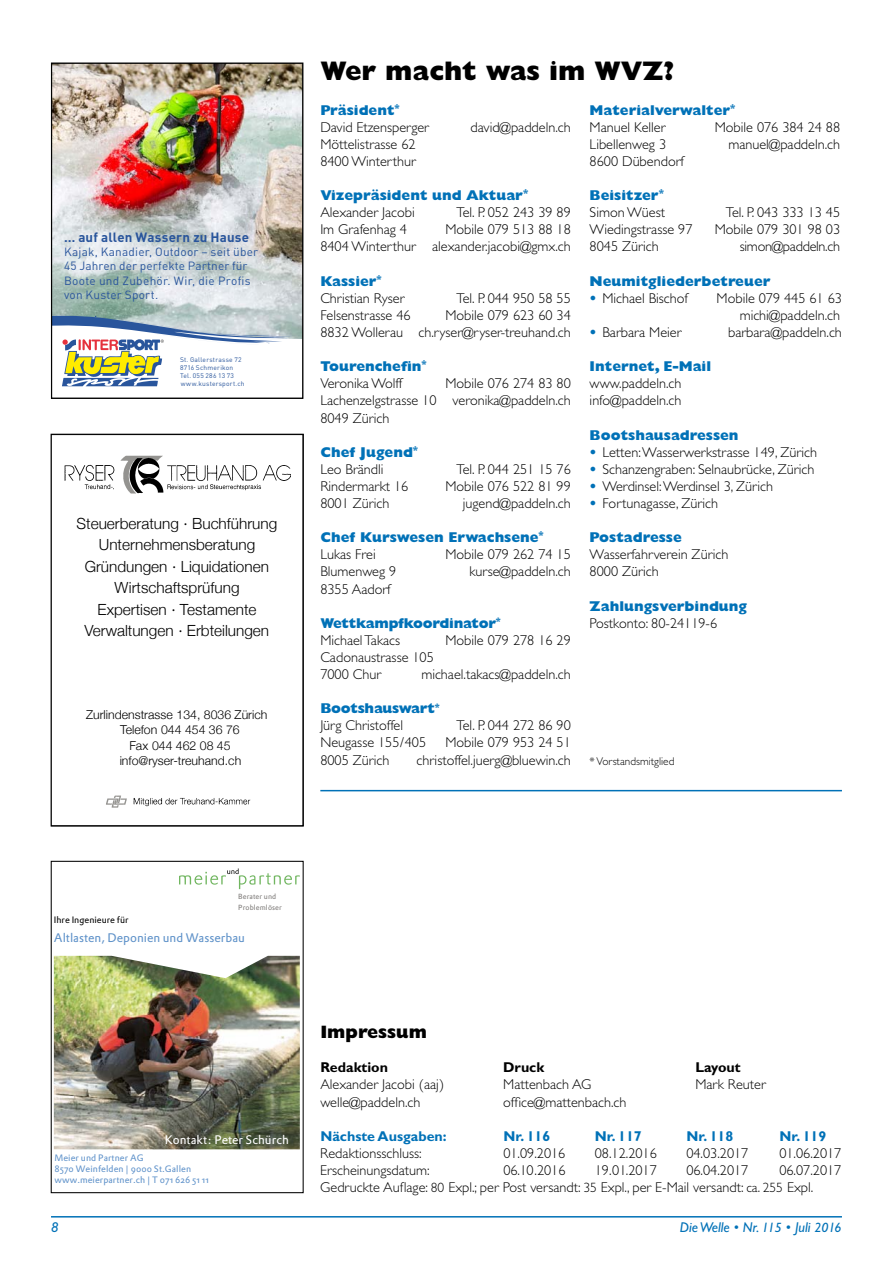
<style>
.page{position:relative;width:893px;height:1263px;background:#fff}
.page>*{position:absolute;margin:0;border:0;box-sizing:border-box;transform-origin:0 0}
.t1{font:800 27px "Gill Sans";color:#000}
.t2{font:800 18px "Gill Sans";color:#000}
.t3{font:300 15.3px/21.5px "Helvetica Neue";color:#000;text-align:center}
.t4{font:300 14.25px/17.1px "Gill Sans";color:#000}
.t5{font:800 14.25px/17.1px "Gill Sans";color:#0071b7}
.t6{font:700 14.25px "Gill Sans";color:#0071b7}
.t7{font:800 14.25px/17.1px "Gill Sans";letter-spacing:-.02em;color:#0071b7}
.t8{font:italic 14.25px "Gill Sans";color:#0071b7}
.t9{font:700 14.25px "Gill Sans";color:#000}
.t10{font:300 14.25px "Gill Sans";letter-spacing:-.02em;color:#000}
.t11{font:700 13.35px "DIN Pro";letter-spacing:.015em;color:#29559c}
.t12{font:300 12.3px "Helvetica Neue";color:#000}
.t13{font:12.15px "DTL Prokyon ST";color:#5f92c9}
.t14{font:12.15px "DTL Prokyon ST";color:#fff}
.t15{font:11.85px/14.2px "DIN Pro";letter-spacing:.02em;color:#29559c}
.t16{font:300 11.25px "Gill Sans";color:#000}
.t17{font:9.15px/10.6px "DTL Prokyon ST";letter-spacing:.005em;color:#5f92ca}
.t18{font:9.15px "DTL Prokyon ST";color:#000}
.t19{font:7.35px/10.2px "DTL Prokyon ST";letter-spacing:.01em;color:#7f7c7a}
.t20{font:6.6px/7.9px "DIN Pro";letter-spacing:.03em;color:#29559c}
.s1{font-weight:300;color:#000}
.s2{font-weight:800;color:#0071b7}
.s3{font-size:13.5px}
</style>
<div class="page">
<hr style="left:51px;top:1216px;width:791px;height:1px;background:#0071b7">
<hr style="left:320px;top:790px;width:522px;height:1px;background:#0071b7">
<img style="left:53px;top:65px;width:248px;height:249px">
<svg style="left:53px;top:314px;width:248px;height:72px"></svg>
<div style="left:51px;top:63px;width:252px;height:336px;border:1px solid #000"></div>
<img style="left:106px;top:795px;width:145px;height:13px">
<img style="left:64px;top:455px;width:226px;height:39px">
<div style="left:51px;top:434px;width:253px;height:392px;border:1px solid #000"></div>
<svg style="left:179px;top:868px;width:121px;height:21px"></svg>
<img style="left:54px;top:956px;width:246px;height:193px">
<div style="left:51px;top:861px;width:253px;height:332px;border:1px solid #000"></div>
<h1 class="t1" style="left:320px;top:56px;width:355px">Wer macht was im WVZ?</h1>
<p class="t5" style="left:590px;top:101px;width:147px">Materialverwalter<sup>*<br></sup><span class="s1">Manuel Keller</span></p>
<p class="t4" style="left:320px;top:101px;width:110px"><span class="s2">Präsident</span><sup>*<br></sup>David Etzensperger</p>
<p class="t4" style="left:715px;top:119px;width:127px">Mobile 076 384 24 88</p>
<p class="t4" style="left:471px;top:119px;width:102px">david@paddeln.ch</p>
<p class="t11" style="left:64px;top:228px;width:187px">… auf allen Wassern zu Hause</p>
<p class="t15" style="left:64px;top:244px;width:196px">Kajak, Kanadier, Outdoor – seit über<br>45 Jahren der perfekte Partner für<br>Boote und Zubehör. Wir, die Profis von Kuster Sport.</p>
<p class="t20" style="left:180px;top:356px;width:66px">St. Gallerstrasse 72<br>8716 Schmerikon<br>Tel. 055 286 13 73 www.kustersport.ch</p>
<p class="t3" style="left:76px;top:512px;width:202px">Steuerberatung · Buchführung<br>Unternehmensberatung<br>Gründungen · Liquidationen<br>Wirtschaftsprüfung<br>Expertisen · Testamente<br>Verwaltungen · Erbteilungen</p>
<p class="t12" style="left:86px;top:707px;width:183px">Zurlindenstrasse 134, 8036 Zürich</p>
<p class="t12" style="left:120px;top:722px;width:121px">Telefon 044 454 36 76</p>
<p class="t12" style="left:129px;top:738px;width:103px">Fax 044 462 08 45</p>
<p class="t12" style="left:120px;top:753px;width:123px">info@ryser-treuhand.ch</p>
<p class="t4" style="left:320px;top:136px;width:97px">Möttelistrasse 62<br>8400 Winterthur</p>
<p class="t5" style="left:320px;top:187px;width:209px">Vizepräsident und Aktuar<sup>*<br></sup><span class="s1">Alexander Jacobi</span></p>
<p class="t4" style="left:456px;top:204px;width:116px">Tel. P. 052 243 39 89</p>
<p class="t4" style="left:320px;top:221px;width:252px;text-align:right">Mobile 079 513 88 18<br>8404 Winterthur alexander.jacobi@gmx.ch</p>
<p class="t4" style="left:320px;top:272px;width:86px"><span class="s2">Kassier</span><sup>*<br></sup>Christian Ryser</p>
<p class="t4" style="left:320px;top:221px;width:88px">Im Grafenhag 4</p>
<p class="t4" style="left:456px;top:290px;width:116px">Tel. P. 044 950 58 55</p>
<p class="t4" style="left:320px;top:307px;width:252px;text-align:right">Mobile 079 623 60 34<br>8832 Wollerau ch.ryser@ryser-treuhand.ch</p>
<p class="t4" style="left:320px;top:358px;width:108px"><span class="s2">Tourenchefin</span><sup>*<br></sup>Veronika Wolff</p>
<p class="t4" style="left:320px;top:307px;width:92px">Felsenstrasse 46</p>
<p class="t4" style="left:320px;top:375px;width:252px;text-align:justify;text-indent:125px">Mobile 076 274 83 80<br>Lachenzelgstrasse 10 veronika@paddeln.ch 8049 Zürich</p>
<p class="t5" style="left:320px;top:443px;width:99px">Chef Jugend<sup>*<br></sup><span class="s1">Leo Brändli</span></p>
<p class="t4" style="left:456px;top:461px;width:116px">Tel. P. 044 251 15 76</p>
<p class="t4" style="left:320px;top:478px;width:90px">Rindermarkt 16</p>
<p class="t4" style="left:445px;top:478px;width:127px">Mobile 076 522 81 99</p>
<p class="t4" style="left:320px;top:495px;width:71px">8001 Zürich</p>
<p class="t4" style="left:463px;top:495px;width:110px">jugend@paddeln.ch</p>
<p class="t5" style="left:320px;top:529px;width:225px">Chef Kurswesen Erwachsene<sup>*<br></sup><span class="s1">Lukas Frei</span></p>
<p class="t4" style="left:445px;top:546px;width:127px">Mobile 079 262 74 15</p>
<p class="t4" style="left:320px;top:563px;width:77px">Blumenweg 9</p>
<p class="t4" style="left:469px;top:563px;width:103px">kurse@paddeln.ch</p>
<p class="t4" style="left:320px;top:580px;width:72px">8355 Aadorf</p>
<p class="t7" style="left:320px;top:614px;width:182px">Wettkampfkoordinator<sup>*<br></sup><span class="s1">Michael Takacs</span></p>
<p class="t4" style="left:445px;top:632px;width:127px">Mobile 079 278 16 29</p>
<p class="t4" style="left:320px;top:649px;width:115px">Cadonaustrasse 105<br>7000 Chur</p>
<p class="t4" style="left:421px;top:666px;width:151px">michael.takacs@paddeln.ch</p>
<p class="t4" style="left:320px;top:700px;width:121px"><span class="s2">Bootshauswart</span><sup>*<br></sup>Jürg Christoffel</p>
<p class="t4" style="left:456px;top:717px;width:116px">Tel. P. 044 272 86 90</p>
<p class="t4" style="left:320px;top:734px;width:107px">Neugasse 155/405</p>
<p class="t4" style="left:445px;top:734px;width:127px">Mobile 079 953 24 51</p>
<p class="t4" style="left:320px;top:751px;width:71px">8005 Zürich</p>
<p class="t4" style="left:417px;top:751px;width:156px">christoffel.juerg@bluewin.ch</p>
<p class="t4" style="left:590px;top:136px;width:78px">Libellenweg 3</p>
<p class="t4" style="left:728px;top:136px;width:113px">manuel@paddeln.ch</p>
<p class="t4" style="left:590px;top:153px;width:96px">8600 Dübendorf</p>
<p class="t4" style="left:590px;top:187px;width:77px"><span class="s2">Beisitzer</span><sup>*<br></sup>Simon Wüest</p>
<p class="t4" style="left:726px;top:204px;width:116px">Tel. P. 043 333 13 45</p>
<p class="t4" style="left:590px;top:221px;width:104px">Wiedingstrasse 97</p>
<p class="t4" style="left:715px;top:221px;width:127px">Mobile 079 301 98 03</p>
<p class="t4" style="left:590px;top:238px;width:71px">8045 Zürich</p>
<p class="t10" style="left:740px;top:239px;width:102px">simon@paddeln.ch</p>
<p class="t5" style="left:590px;top:272px;width:182px">Neumitgliederbetreuer</p>
<p class="t4" style="left:590px;top:290px;width:100px"><span class="s2">•</span> Michael Bischof</p>
<p class="t4" style="left:716px;top:290px;width:127px;text-align:right">Mobile 079 445 61 63 michi@paddeln.ch</p>
<p class="t4" style="left:590px;top:324px;width:93px"><span class="s2">•</span> Barbara Meier</p>
<p class="t4" style="left:728px;top:324px;width:115px">barbara@paddeln.ch</p>
<p class="t5" style="left:590px;top:358px;width:123px">Internet, E-Mail</p>
<p class="t4" style="left:590px;top:375px;width:93px">www.paddeln.ch info@paddeln.ch</p>
<p class="t5" style="left:590px;top:426px;width:150px">Bootshausadressen</p>
<p class="t4" style="left:590px;top:443px;width:229px"><span class="s2">•</span> Letten: Wasserwerkstrasse 149, Zürich</p>
<p class="t4" style="left:590px;top:461px;width:226px"><span class="s2">•</span> Schanzengraben: Selnaubrücke, Zürich</p>
<p class="t4" style="left:590px;top:478px;width:185px"><span class="s2">•</span> Werdinsel: Werdinsel 3, Zürich</p>
<p class="t4" style="left:590px;top:495px;width:130px"><span class="s2">•</span> Fortunagasse, Zürich</p>
<p class="t5" style="left:590px;top:529px;width:94px">Postadresse</p>
<p class="t4" style="left:590px;top:546px;width:140px">Wasserfahrverein Zürich<br>8000 Zürich</p>
<p class="t5" style="left:590px;top:597px;width:159px">Zahlungsverbindung</p>
<p class="t4" style="left:590px;top:614px;width:129px">Postkonto: 80-24119-6</p>
<p class="t16" style="left:590px;top:754px;width:86px">* Vorstandsmitglied</p>
<p class="t19" style="left:238px;top:891px;width:45px">Berater und<br>Problemlöser</p>
<p class="t18" style="left:54px;top:914px;width:76px">Ihre Ingenieure für</p>
<p class="t13" style="left:54px;top:929px;width:193px">Altlasten, Deponien und Wasserbau</p>
<p class="t14" style="left:165px;top:1131px;width:125px">Kontakt: Peter Schürch</p>
<p class="t17" style="left:54px;top:1152px;width:156px">Meier und Partner AG<br>8570 Weinfelden | 9000 St.Gallen www.meierpartner.ch | T 071 626 51 11</p>
<p class="t2" style="left:320px;top:1021px;width:108px">Impressum</p>
<p class="t9" style="left:320px;top:1059px;width:69px">Redaktion</p>
<p class="t9" style="left:503px;top:1059px;width:43px">Druck</p>
<p class="t9" style="left:695px;top:1059px;width:47px">Layout</p>
<p class="t4" style="left:320px;top:1076px;width:125px">Alexander Jacobi (aaj)</p>
<p class="t4" style="left:503px;top:1076px;width:90px">Mattenbach AG</p>
<p class="t4" style="left:695px;top:1076px;width:72px">Mark Reuter</p>
<p class="t4" style="left:320px;top:1093px;width:102px">welle@paddeln.ch</p>
<p class="t4" style="left:503px;top:1093px;width:125px">office@mattenbach.ch</p>
<p class="t6" style="left:320px;top:1127px;width:128px">Nächste Ausgaben:</p>
<p class="t6" style="left:503px;top:1127px;width:48px">Nr. 116</p>
<p class="t6" style="left:595px;top:1127px;width:48px">Nr. 117</p>
<p class="t6" style="left:686px;top:1127px;width:48px">Nr. 118</p>
<p class="t6" style="left:779px;top:1127px;width:48px">Nr. 119</p>
<p class="t4" style="left:320px;top:1145px;width:103px">Redaktionsschluss:</p>
<p class="t4" style="left:503px;top:1145px;width:64px">01.09.2016</p>
<p class="t4" style="left:595px;top:1145px;width:64px">08.12.2016</p>
<p class="t4" style="left:686px;top:1145px;width:64px">04.03.2017</p>
<p class="t4" style="left:779px;top:1145px;width:64px">01.06.2017</p>
<p class="t4" style="left:320px;top:1162px;width:111px">Erscheinungsdatum:</p>
<p class="t4" style="left:503px;top:1162px;width:64px">06.10.2016</p>
<p class="t4" style="left:595px;top:1162px;width:64px">19.01.2017</p>
<p class="t4" style="left:686px;top:1162px;width:64px">06.04.2017</p>
<p class="t4" style="left:320px;top:1162px;width:523px;text-indent:459px">06.07.2017<br>Gedruckte Auflage: <span class="s3">80</span> Expl.; per Post versandt: <span class="s3">35</span> Expl., per E-Mail versandt: <span class="s3">ca. 255</span> Expl.</p>
<p class="t8" style="left:51px;top:1219px;width:9px">8</p>
<p class="t8" style="left:680px;top:1219px;width:163px">Die Welle • Nr. <span class="s3">115</span> • Juli <span class="s3">2016</span></p>
</div>
